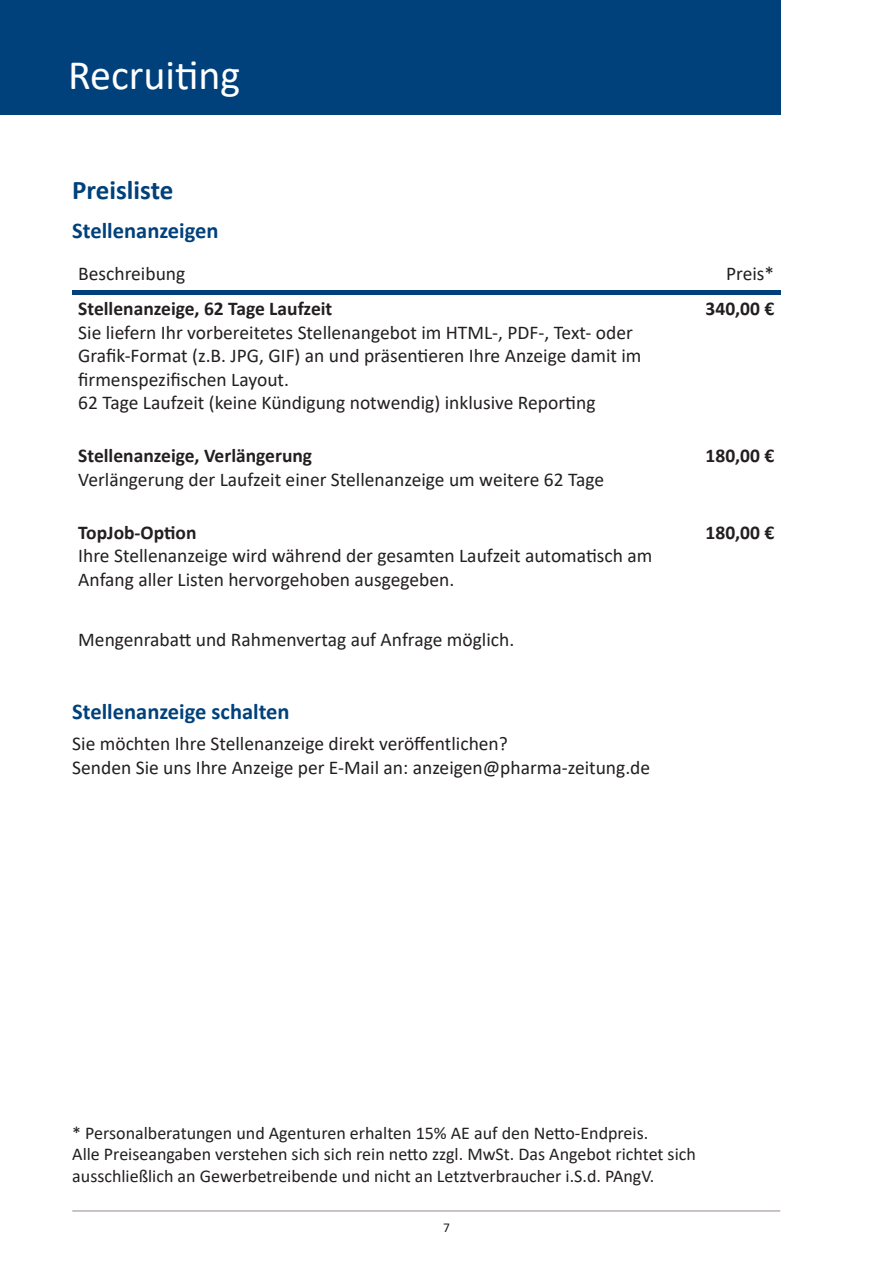
<style>
.page{position:relative;width:893px;height:1263px;background:#fff}
.page>*{position:absolute;margin:0;border:0;box-sizing:border-box;transform-origin:0 0}
.t1{font:42px "Calibri";color:#fff}
.t2{font:700 27px "Calibri";color:#00417b}
.t3{font:700 22.5px "Calibri";color:#00417b}
.t4{font:19.5px/23.4px "Calibri";color:#231f20}
.t5{font:700 19.5px "Calibri";color:#231f20}
.t6{font:18px/21.6px "Calibri";color:#231f20}
.t7{font:13.5px "Calibri";color:#231f20}
</style>
<div class="page">
<div style="left:0;top:0;width:780px;height:115px;background:#00417b"></div>
<hr style="left:72px;top:1210px;width:708px;height:2px;background:#baaeb6">
<div style="left:72px;top:290px;width:708px;height:5px;background:#00417b"></div>
<h1 class="t1" style="left:68px;top:46px;width:174px">Recruiting</h1>
<h2 class="t2" style="left:72px;top:171px;width:103px">Preisliste</h2>
<p class="t3" style="left:72px;top:215px;width:148px">Stellenanzeigen</p>
<p class="t4" style="left:78px;top:262px;width:109px">Beschreibung</p>
<p class="t4" style="left:726px;top:262px;width:50px">Preis*</p>
<p class="t5" style="left:78px;top:295px;width:256px">Stellenanzeige, 62 Tage Laufzeit</p>
<p class="t4" style="left:78px;top:320px;width:565px">Sie liefern Ihr vorbereitetes Stellenangebot im HTML-, PDF-, Text- oder Grafik-Format (z.B. JPG, GIF) an und präsentieren Ihre Anzeige damit im firmenspezifischen Layout.<br>62 Tage Laufzeit (keine Kündigung notwendig) inklusive Reporting</p>
<p class="t5" style="left:706px;top:295px;width:70px">340,00 €</p>
<p class="t5" style="left:78px;top:442px;width:235px">Stellenanzeige, Verlängerung</p>
<p class="t4" style="left:78px;top:467px;width:527px">Verlängerung der Laufzeit einer Stellenanzeige um weitere 62 Tage</p>
<p class="t5" style="left:78px;top:519px;width:120px">TopJob-Option</p>
<p class="t4" style="left:78px;top:544px;width:575px">Ihre Stellenanzeige wird während der gesamten Laufzeit automatisch am<br>Anfang aller Listen hervorgehoben ausgegeben.</p>
<p class="t4" style="left:78px;top:628px;width:437px">Mengenrabatt und Rahmenvertag auf Anfrage möglich.</p>
<p class="t3" style="left:72px;top:695px;width:219px">Stellenanzeige schalten</p>
<p class="t4" style="left:72px;top:732px;width:579px">Sie möchten Ihre Stellenanzeige direkt veröffentlichen?<br>Senden Sie uns Ihre Anzeige per E-Mail an: anzeigen@pharma-zeitung.de</p>
<p class="t5" style="left:706px;top:442px;width:70px">180,00 €</p>
<p class="t5" style="left:706px;top:519px;width:70px">180,00 €</p>
<p class="t6" style="left:72px;top:1121px;width:625px">* Personalberatungen und Agenturen erhalten 15% AE auf den Netto-Endpreis.<br>Alle Preiseangaben verstehen sich sich rein netto zzgl. MwSt. Das Angebot richtet sich ausschließlich an Gewerbetreibende und nicht an Letztverbraucher i.S.d. PAngV.</p>
<p class="t7" style="left:443px;top:1218px;width:8px">7</p>
</div>
